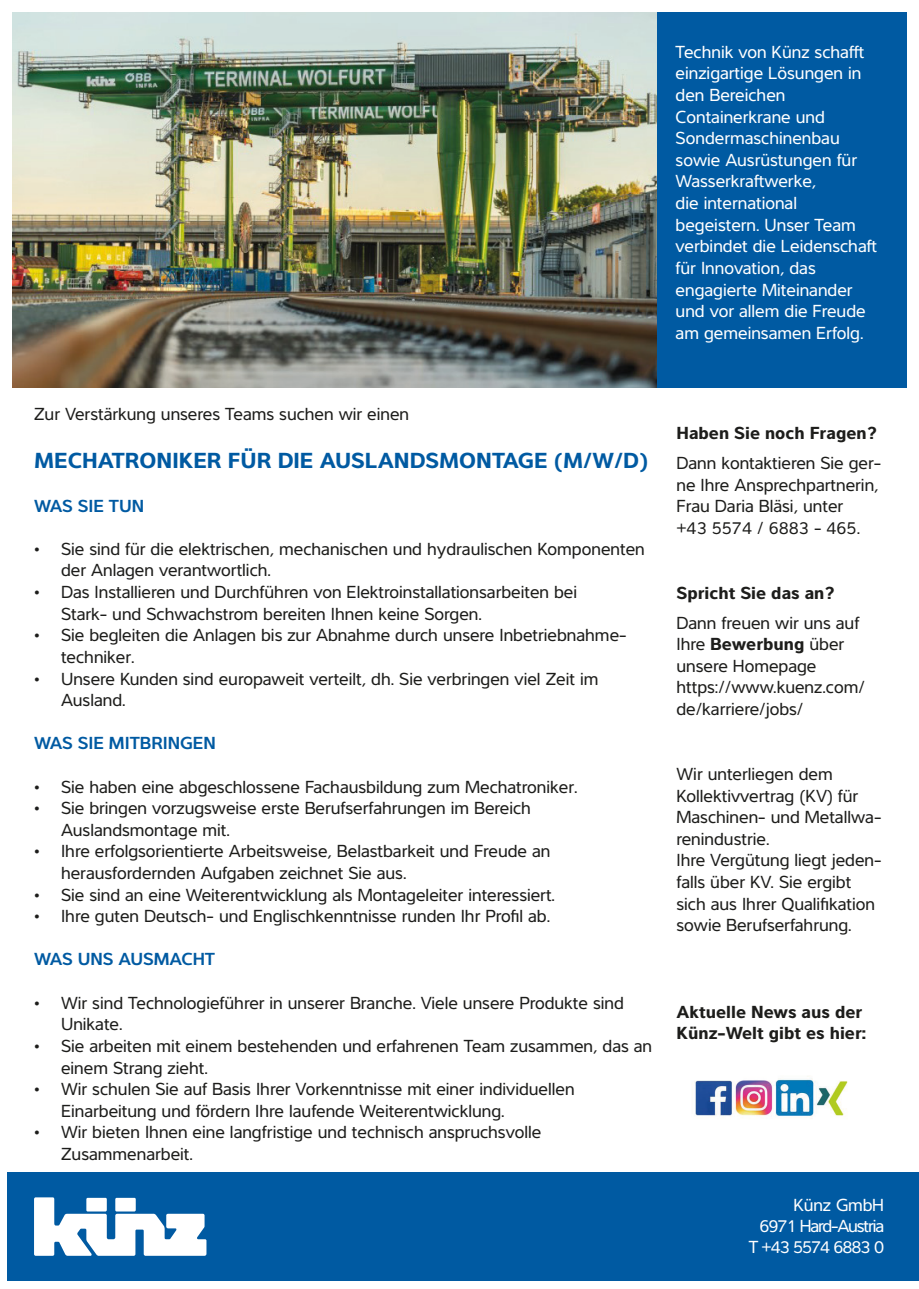
<style>
.page{position:relative;width:919px;height:1289px;background:#fff}
.page>*{position:absolute;margin:0;border:0;box-sizing:border-box;transform-origin:0 0}
.t1{font:700 22.5px "Interval Sans Pro";color:#005aa2}
.t2{font:18px/21.6px "Interval Sans Pro";color:#1d1d1b}
.t3{font:18px/21.6px "Interval Sans Pro";color:#fff}
.t4{font:700 18px/21.6px "Interval Sans Pro";color:#1d1d1b}
.t5{font:700 18px "Interval Sans Pro Sem";color:#005aa2}
.t6{font:18px "Interval Sans Pro";letter-spacing:-.06em;color:#fff}
.s1{font-weight:700}
</style>
<div class="page">
<img style="left:13px;top:13px;width:644px;height:375px">
<img style="left:694px;top:1076px;width:154px;height:42px">
<div style="left:657px;top:13px;width:249px;height:375px;background:#005aa2"></div>
<div style="left:7px;top:1172px;width:911px;height:108px;background:#005aa2"></div>
<svg style="left:34px;top:1197px;width:172px;height:58px"></svg>
<p class="t3" style="left:675px;top:40px;width:190px">Technik von Künz schafft einzigartige Lösungen in den Bereichen</p>
<p class="t3" style="left:675px;top:105px;width:151px">Containerkrane und</p>
<p class="t3" style="left:675px;top:127px;width:183px">Sondermaschinenbau sowie Ausrüstungen für</p>
<p class="t3" style="left:675px;top:170px;width:142px">Wasserkraftwerke,</p>
<p class="t3" style="left:675px;top:191px;width:123px">die international</p>
<p class="t3" style="left:675px;top:213px;width:203px">begeistern. Unser Team verbindet die Leidenschaft für Innovation, das</p>
<p class="t3" style="left:675px;top:278px;width:191px">engagierte Miteinander und vor allem die Freude am gemeinsamen Erfolg.</p>
<p class="t2" style="left:34px;top:402px;width:376px">Zur Verstärkung unseres Teams suchen wir einen</p>
<p class="t1" style="left:34px;top:443px;width:615px">MECHATRONIKER FÜR DIE AUSLANDSMONTAGE (M/W/D)</p>
<p class="t5" style="left:34px;top:491px;width:112px">WAS SIE TUN</p>
<p class="t2" style="left:61px;top:537px;width:585px;text-indent:-27px">• Sie sind für die elektrischen, mechanischen und hydraulischen Komponenten der Anlagen verantwortlich.</p>
<p class="t2" style="left:61px;top:580px;width:517px;text-indent:-27px">• Das Installieren und Durchführen von Elektroinstallationsarbeiten bei<br>Stark- und Schwachstrom bereiten Ihnen keine Sorgen.</p>
<p class="t2" style="left:61px;top:623px;width:567px;text-indent:-27px">• Sie begleiten die Anlagen bis zur Abnahme durch unsere Inbetriebnahme&shy;techniker.</p>
<p class="t2" style="left:61px;top:667px;width:539px;text-indent:-27px">• Unsere Kunden sind europaweit verteilt, dh. Sie verbringen viel Zeit im<br>Ausland.</p>
<p class="t5" style="left:34px;top:729px;width:183px">WAS SIE MITBRINGEN</p>
<p class="t2" style="left:34px;top:775px;width:545px">• Sie haben eine abgeschlossene Fachausbildung zum Mechatroniker.</p>
<p class="t2" style="left:61px;top:796px;width:471px;text-indent:-27px">• Sie bringen vorzugsweise erste Berufserfahrungen im Bereich<br>Auslandsmontage mit.</p>
<p class="t2" style="left:61px;top:839px;width:491px;text-indent:-27px">• Ihre erfolgsorientierte Arbeitsweise, Belastbarkeit und Freude an herausfordernden Aufgaben zeichnet Sie aus.</p>
<p class="t2" style="left:34px;top:883px;width:522px">• Sie sind an eine Weiterentwicklung als Montageleiter interessiert.</p>
<p class="t2" style="left:34px;top:904px;width:517px">• Ihre guten Deutsch- und Englischkenntnisse runden Ihr Profil ab.</p>
<p class="t5" style="left:34px;top:945px;width:183px">WAS UNS AUSMACHT</p>
<p class="t2" style="left:61px;top:991px;width:564px;text-indent:-27px">• Wir sind Technologieführer in unserer Branche. Viele unsere Produkte sind<br>Unikate.</p>
<p class="t2" style="left:61px;top:1034px;width:592px;text-indent:-27px">• Sie arbeiten mit einem bestehenden und erfahrenen Team zusammen, das an einem Strang zieht.</p>
<p class="t2" style="left:61px;top:1077px;width:515px;text-indent:-27px">• Wir schulen Sie auf Basis Ihrer Vorkenntnisse mit einer individuellen<br>Einarbeitung und fördern Ihre laufende Weiterentwicklung.</p>
<p class="t2" style="left:61px;top:1120px;width:481px;text-indent:-27px">• Wir bieten Ihnen eine langfristige und technisch anspruchsvolle<br>Zusammenarbeit.</p>
<p class="t4" style="left:676px;top:420px;width:202px">Haben Sie noch Fragen?</p>
<p class="t2" style="left:676px;top:451px;width:206px">Dann kontaktieren Sie ger&shy;ne Ihre Ansprechpartnerin,</p>
<p class="t2" style="left:676px;top:494px;width:168px">Frau Daria Bläsi, unter</p>
<p class="t2" style="left:676px;top:516px;width:185px">+43 5574 / 6883 - 465.</p>
<p class="t4" style="left:676px;top:579px;width:160px">Spricht Sie das an?</p>
<p class="t2" style="left:676px;top:611px;width:184px">Dann freuen wir uns auf<br>Ihre <span class="s1">Bewerbung</span> über unsere Homepage</p>
<p class="t2" style="left:676px;top:675px;width:190px">https://www.kuenz.com/ de/karriere/jobs/</p>
<p class="t2" style="left:676px;top:762px;width:206px">Wir unterliegen dem<br>Kollektivvertrag (KV) für<br>Maschinen- und Metallwa&shy;renindustrie.</p>
<p class="t2" style="left:676px;top:848px;width:207px">Ihre Vergütung liegt jeden&shy;falls über KV. Sie ergibt sich aus Ihrer Qualifikation sowie Berufserfahrung.</p>
<p class="t4" style="left:676px;top:998px;width:191px">Aktuelle News aus der<br>Künz-Welt gibt es hier:</p>
<p class="t3" style="left:793px;top:1193px;width:92px">Künz GmbH</p>
<p class="t6" style="left:759px;top:1212px;width:126px">6971 Hard-Austria</p>
<p class="t6" style="left:748px;top:1233px;width:137px">T +43 5574 6883 0</p>
</div>
